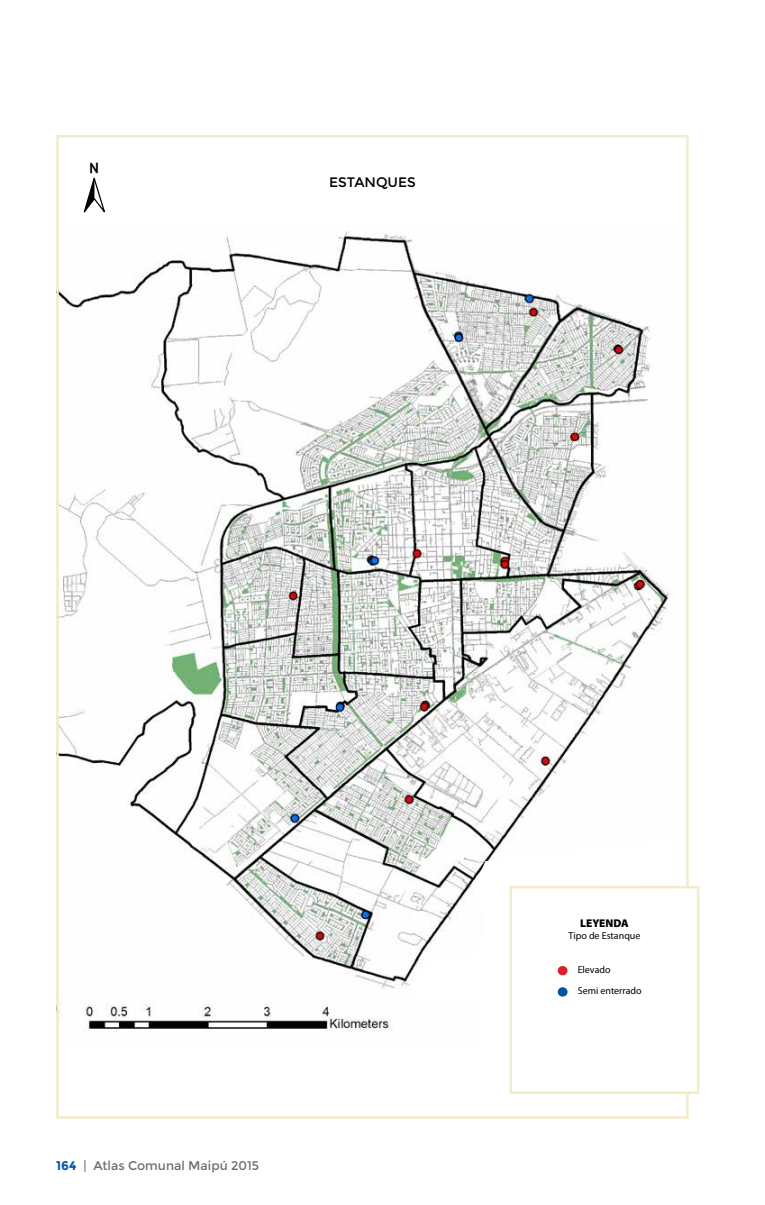
<style>
.page{position:relative;width:765px;height:1205px;background:#fff}
.page>*{position:absolute;margin:0;border:0;box-sizing:border-box;transform-origin:0 0}
.t1{font:700 15px "Indo Sans";color:#000}
.t2{font:13.75px "Montserrat";color:#000}
.t3{font:12.5px "Montserrat";color:#6d6e71}
.t4{font:900 11.25px "Myriad Pro";color:#000}
.t5{font:10px/20.9px "Myriad Pro";color:#000}
.s1{font-weight:700;color:#0054a6}
</style>
<div class="page">
<img style="left:59px;top:231px;width:615px;height:802px">
<div style="left:471px;top:951px;width:23px;height:20px;background:#fff"></div>
<svg style="left:83px;top:177px;width:22px;height:36px"></svg>
<div style="left:483px;top:876px;width:116px;height:176px;background:#fff"></div>
<div style="left:510px;top:886px;width:189px;height:208px;background:#fff;border:2px solid #f2ecca"></div>
<svg style="left:404px;top:960px;width:79px;height:43px"></svg>
<svg style="left:476px;top:840px;width:197px;height:42px"></svg>
<div style="left:558px;top:966px;width:10px;height:9px;background:#d82128;border-radius:50%"></div>
<div style="left:558px;top:987px;width:10px;height:9px;background:#0054a6;border-radius:50%"></div>
<h1 class="t1" style="left:90px;top:161px;width:11px">N</h1>
<h2 class="t2" style="left:329px;top:174px;width:88px">ESTANQUES</h2>
<p class="t3" style="left:56px;top:1158px;width:204px"><span class="s1">164</span> | Atlas Comunal Maipú 2015</p>
<p class="t4" style="left:580px;top:916px;width:50px">LEYENDA</p>
<p class="t5" style="left:569px;top:925px;width:73px">Tipo de Estanque</p>
<p class="t5" style="left:578px;top:959px;width:66px">Elevado<br>Semi enterrado</p>
</div>
